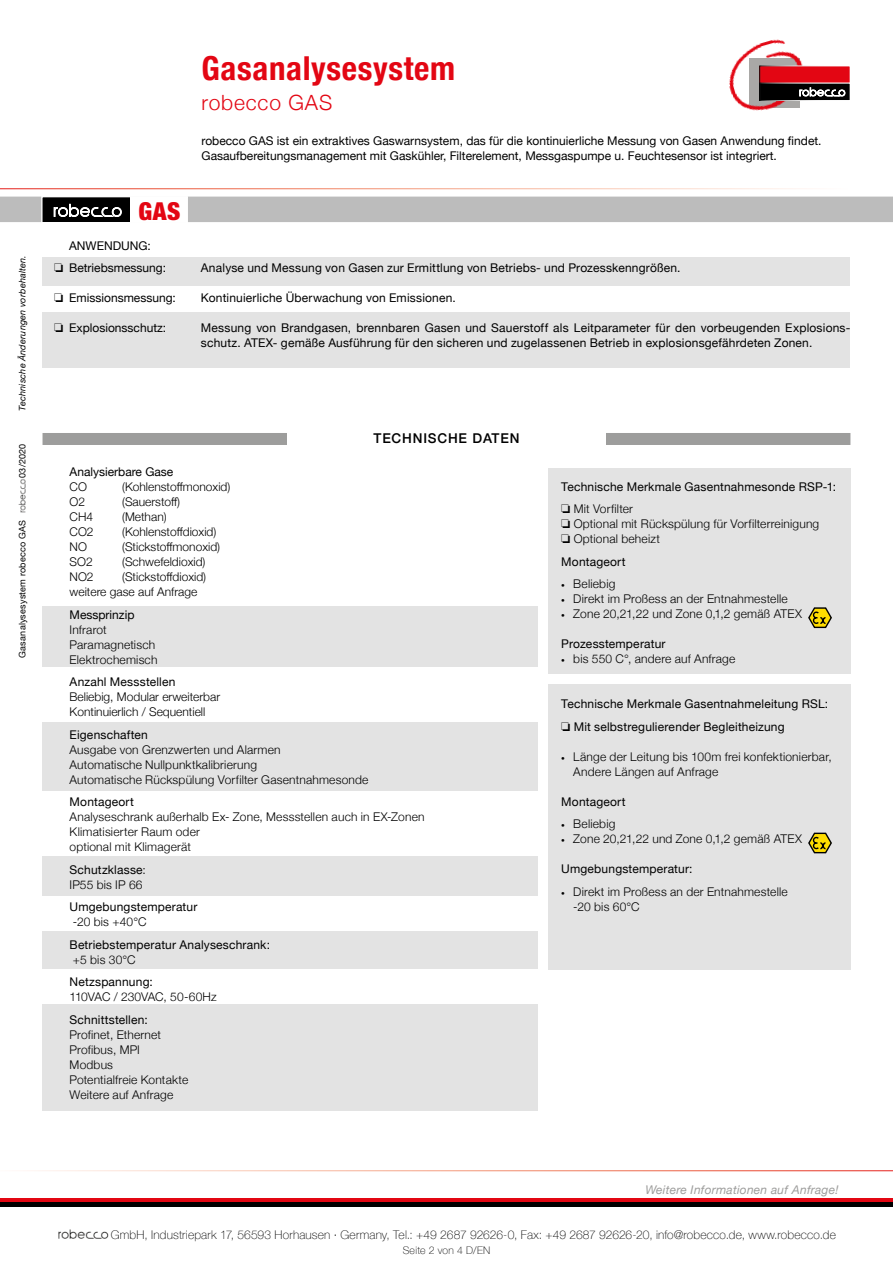
<style>
.page{position:relative;width:893px;height:1263px;background:#fff}
.page>*{position:absolute;margin:0;border:0;box-sizing:border-box;transform-origin:0 0}
.t1{font:700 condensed 33px "Helvetica Neue";letter-spacing:.02em;color:#e30613}
.t2{font:900 condensed 24.75px "Helvetica Neue";color:#e30613}
.t3{font:300 21px "Helvetica Neue";letter-spacing:.04em;color:#e30613}
.t4{font:500 13.5px "Helvetica Neue";letter-spacing:.06em;color:#000}
.t5{font:300 12px "Helvetica Neue";letter-spacing:.015em;color:#000}
.t6{font:12px/15px "Helvetica Neue";letter-spacing:.015em;color:#000}
.t7{font:100 12px "Helvetica Neue";letter-spacing:.015em;color:#000}
.t8{font:italic 12px "Helvetica Neue";letter-spacing:.02em;color:#9d9d9c}
.t9{font:300 12px "Helvetica Neue";letter-spacing:-.005em;color:#000}
.t10{font:100 10.5px "Helvetica Neue";letter-spacing:.025em;color:#000}
.t11{font:9px "Helvetica Neue";letter-spacing:.025em;color:#000}
.t12{font:italic 9px "Helvetica Neue";letter-spacing:.025em;color:#000}
.s1{font-weight:300}
.s2{font-size:7.5px}
</style>
<div class="page">
<div style="left:43px;top:257px;width:807px;height:110px;background:#e3e3e3"></div>
<div style="left:0;top:286px;width:859px;height:26px;background:#fff"></div>
<div style="left:0;top:197px;width:893px;height:25px;background:#bcbcbc"></div>
<div style="left:43px;top:433px;width:807px;height:12px;background:#9d9d9c"></div>
<div style="left:287px;top:430px;width:319px;height:19px;background:#fff"></div>
<div style="left:43px;top:606px;width:495px;height:504px;background:#e3e3e3"></div>
<div style="left:548px;top:468px;width:302px;height:205px;background:#e3e3e3"></div>
<div style="left:548px;top:684px;width:302px;height:286px;background:#e3e3e3"></div>
<div style="left:0;top:792px;width:541px;height:64px;background:#fff"></div>
<div style="left:0;top:896px;width:542px;height:34px;background:#fff"></div>
<div style="left:0;top:970px;width:542px;height:34px;background:#fff"></div>
<div style="left:0;top:668px;width:539px;height:54px;background:#fff"></div>
<svg style="left:808px;top:607px;width:24px;height:22px"></svg>
<svg style="left:808px;top:832px;width:24px;height:22px"></svg>
<svg style="left:41px;top:196px;width:148px;height:26px;background:#868686"></svg>
<img style="left:18px;top:478px;width:8px;height:35px">
<img style="left:729px;top:39px;width:78px;height:72px">
<div style="left:760px;top:66px;width:90px;height:17px;background:#e30613"></div>
<svg style="left:760px;top:83px;width:90px;height:18px;background:#343434"></svg>
<hr style="left:0;top:1198px;width:893px;height:4px;background:#e30613">
<hr style="left:0;top:1202px;width:893px;height:4px;background:#000">
<img style="left:58px;top:1229px;width:51px;height:10px">
<p class="t12" style="left:16px;top:411px;width:157px;rotate:-90deg">Technische Änderungen vorbehalten.</p>
<p class="t11" style="left:16px;top:478px;width:36px;rotate:-90deg">03/2020</p>
<p class="t11" style="left:16px;top:658px;width:139px;rotate:-90deg">Gasanalysesystem robecco GAS</p>
<p class="t1" style="left:202px;top:41px;width:255px">Gasanalysesystem</p>
<p class="t3" style="left:202px;top:85px;width:132px">robecco GAS</p>
<p class="t2" style="left:139px;top:191px;width:43px">GAS</p>
<p class="t6" style="left:69px;top:239px;width:83px">ANWENDUNG:</p>
<p class="t6" style="left:54px;top:261px;width:113px">❏ Betriebsmessung:</p>
<p class="t6" style="left:54px;top:291px;width:123px">❏ Emissionsmessung:</p>
<p class="t6" style="left:54px;top:321px;width:114px">❏ Explosionsschutz:</p>
<p class="t6" style="left:202px;top:134px;width:621px">robecco GAS ist ein extraktives Gaswarnsystem, das für die kontinuierliche Messung von Gasen Anwendung findet.<br>Gasaufbereitungsmanagement mit Gaskühler, Filterelement, Messgaspumpe u. Feuchtesensor ist integriert.</p>
<p class="t6" style="left:201px;top:261px;width:481px">Analyse und Messung von Gasen zur Ermittlung von Betriebs- und Prozesskenngrößen.</p>
<p class="t6" style="left:201px;top:291px;width:256px">Kontinuierliche Überwachung von Emissionen.</p>
<p class="t6" style="left:201px;top:321px;width:651px">Messung von Brandgasen, brennbaren Gasen und Sauerstoff als Leitparameter für den vorbeugenden Explosions&shy;schutz. ATEX- gemäße Ausführung für den sicheren und zugelassenen Betrieb in explosionsgefährdeten Zonen.</p>
<p class="t4" style="left:373px;top:427px;width:147px">TECHNISCHE DATEN</p>
<p class="t6" style="left:70px;top:465px;width:105px">Analysierbare Gase</p>
<p class="t5" style="left:70px;top:477px;width:19px">CO</p>
<p class="t5" style="left:122px;top:477px;width:110px">(Kohlenstoffmonoxid)</p>
<p class="t5" style="left:70px;top:492px;width:17px">O2</p>
<p class="t5" style="left:122px;top:492px;width:60px">(Sauerstoff)</p>
<p class="t5" style="left:70px;top:507px;width:25px">CH4</p>
<p class="t5" style="left:122px;top:507px;width:46px">(Methan)</p>
<p class="t5" style="left:70px;top:522px;width:26px">CO2</p>
<p class="t5" style="left:122px;top:522px;width:96px">(Kohlenstoffdioxid)</p>
<p class="t5" style="left:70px;top:537px;width:19px">NO</p>
<p class="t5" style="left:122px;top:537px;width:100px">(Stickstoffmonoxid)</p>
<p class="t5" style="left:70px;top:552px;width:25px">SO2</p>
<p class="t5" style="left:122px;top:552px;width:85px">(Schwefeldioxid)</p>
<p class="t5" style="left:70px;top:567px;width:26px">NO2</p>
<p class="t5" style="left:122px;top:567px;width:86px">(Stickstoffdioxid)</p>
<p class="t5" style="left:70px;top:582px;width:129px">weitere gase auf Anfrage</p>
<p class="t6" style="left:70px;top:607px;width:66px">Messprinzip</p>
<p class="t5" style="left:70px;top:619px;width:39px">Infrarot</p>
<p class="t5" style="left:70px;top:634px;width:87px">Paramagnetisch</p>
<p class="t5" style="left:70px;top:649px;width:89px">Elektrochemisch</p>
<p class="t6" style="left:70px;top:675px;width:107px">Anzahl Messstellen</p>
<p class="t5" style="left:70px;top:687px;width:152px">Beliebig, Modular erweiterbar</p>
<p class="t5" style="left:70px;top:702px;width:137px">Kontinuierlich / Sequentiell</p>
<p class="t6" style="left:70px;top:727px;width:80px">Eigenschaften</p>
<p class="t5" style="left:70px;top:739px;width:213px">Ausgabe von Grenzwerten und Alarmen</p>
<p class="t5" style="left:70px;top:754px;width:189px">Automatische Nullpunktkalibrierung</p>
<p class="t5" style="left:70px;top:769px;width:300px">Automatische Rückspülung Vorfilter Gasentnahmesonde</p>
<p class="t6" style="left:70px;top:795px;width:66px">Montageort</p>
<p class="t5" style="left:70px;top:807px;width:356px">Analyseschrank außerhalb Ex- Zone, Messstellen auch in EX-Zonen</p>
<p class="t5" style="left:70px;top:822px;width:132px">Klimatisierter Raum oder</p>
<p class="t5" style="left:70px;top:837px;width:123px">optional mit Klimagerät</p>
<p class="t6" style="left:70px;top:862px;width:78px">Schutzklasse<span class="s1">:</span></p>
<p class="t5" style="left:70px;top:874px;width:74px">IP55 bis IP 66</p>
<p class="t6" style="left:70px;top:900px;width:129px">Umgebungstemperatur</p>
<p class="t5" style="left:73px;top:912px;width:75px">-20 bis +40°C</p>
<p class="t6" style="left:70px;top:937px;width:202px">Betriebstemperatur Analyseschrank:</p>
<p class="t5" style="left:73px;top:949px;width:64px">+5 bis 30°C</p>
<p class="t6" style="left:70px;top:975px;width:85px">Netzspannung:</p>
<p class="t9" style="left:70px;top:987px;width:149px">110VAC / 230VAC, 50-60Hz</p>
<p class="t6" style="left:70px;top:1012px;width:80px">Schnittstellen:</p>
<p class="t5" style="left:70px;top:1024px;width:93px">Profinet, Ethernet</p>
<p class="t5" style="left:70px;top:1039px;width:72px">Profibus, MPI</p>
<p class="t5" style="left:70px;top:1054px;width:45px">Modbus</p>
<p class="t5" style="left:70px;top:1069px;width:120px">Potentialfreie Kontakte</p>
<p class="t5" style="left:70px;top:1084px;width:105px">Weitere auf Anfrage</p>
<p class="t6" style="left:561px;top:479px;width:276px">Technische Merkmale Gasentnahmesonde RSP-1:</p>
<p class="t5" style="left:561px;top:499px;width:73px">❏ Mit Vorfilter</p>
<p class="t5" style="left:561px;top:514px;width:259px">❏ Optional mit Rückspülung für Vorfilterreinigung</p>
<p class="t5" style="left:561px;top:529px;width:100px">❏ Optional beheizt</p>
<p class="t6" style="left:561px;top:554px;width:66px">Montageort</p>
<p class="t5" style="left:561px;top:574px;width:56px"><span class="s2">•</span> Beliebig</p>
<p class="t5" style="left:561px;top:589px;width:228px"><span class="s2">•</span> Direkt im Proßess an der Entnahmestelle</p>
<p class="t5" style="left:561px;top:604px;width:242px"><span class="s2">•</span> Zone 20,21,22 und Zone 0,1,2 gemäß ATEX</p>
<p class="t6" style="left:561px;top:637px;width:106px">Prozesstemperatur</p>
<p class="t5" style="left:561px;top:649px;width:176px"><span class="s2">•</span> bis 550 C°, andere auf Anfrage</p>
<p class="t6" style="left:561px;top:697px;width:268px">Technische Merkmale Gasentnahmeleitung RSL:</p>
<p class="t6" style="left:561px;top:719px;width:225px">❏ Mit selbstregulierender Begleitheizung</p>
<p class="t5" style="left:561px;top:747px;width:272px"><span class="s2">•</span> Länge der Leitung bis 100m frei konfektionierbar,</p>
<p class="t5" style="left:573px;top:762px;width:147px">Andere Längen auf Anfrage</p>
<p class="t6" style="left:561px;top:794px;width:66px">Montageort</p>
<p class="t5" style="left:561px;top:814px;width:56px"><span class="s2">•</span> Beliebig</p>
<p class="t5" style="left:561px;top:829px;width:242px"><span class="s2">•</span> Zone 20,21,22 und Zone 0,1,2 gemäß ATEX</p>
<p class="t6" style="left:561px;top:862px;width:133px">Umgebungstemperatur:</p>
<p class="t5" style="left:561px;top:882px;width:228px"><span class="s2">•</span> Direkt im Proßess an der Entnahmestelle</p>
<p class="t5" style="left:573px;top:897px;width:68px">-20 bis 60°C</p>
<p class="t8" style="left:645px;top:1181px;width:195px">Weitere Informationen auf Anfrage!</p>
<p class="t7" style="left:111px;top:1225px;width:727px">GmbH, Industriepark 17, 56593 Horhausen · Germany, Tel.: +49 2687 92626-0, Fax: +49 2687 92626-20, info@robecco.de, www.robecco.de</p>
<p class="t10" style="left:403px;top:1242px;width:89px">Seite 2 von 4 D/EN</p>
</div>
